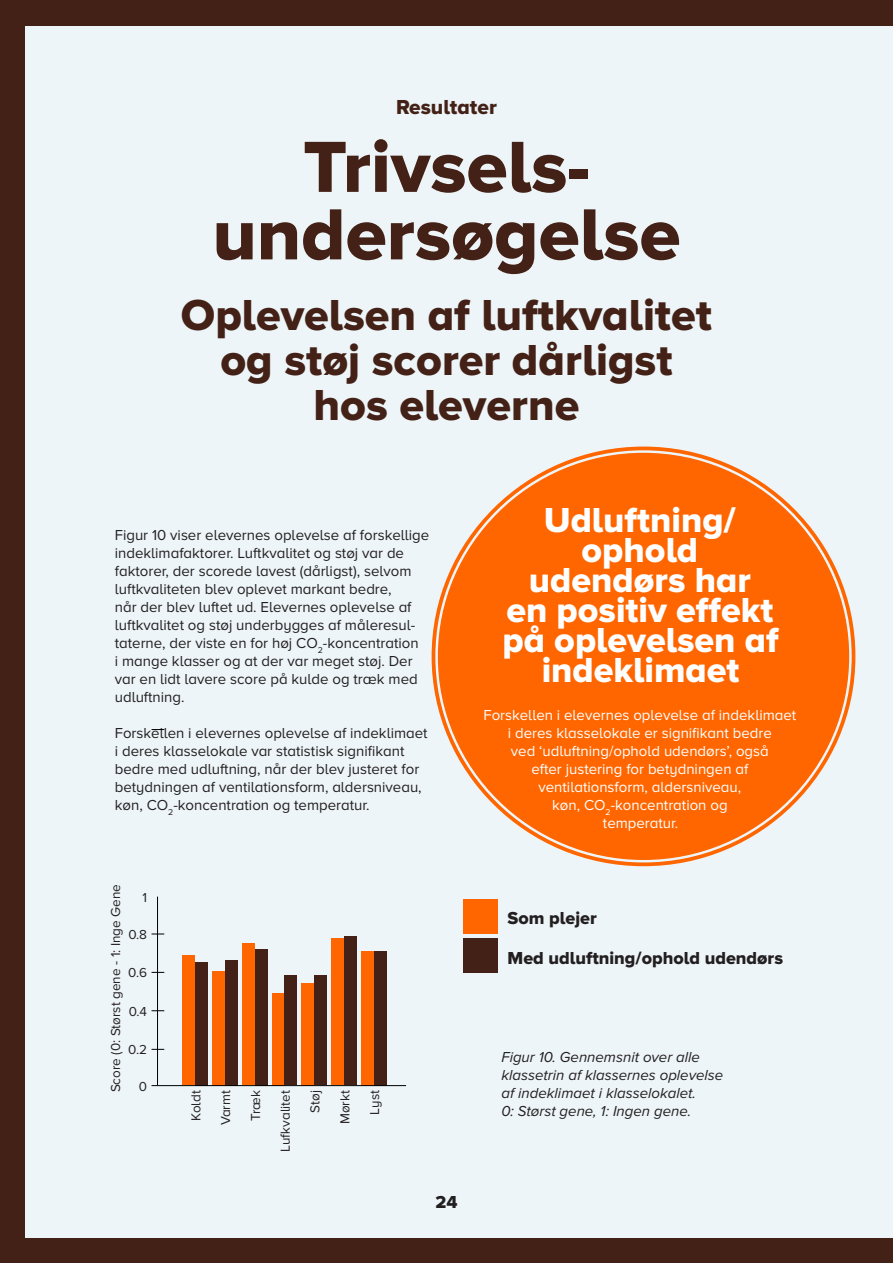
<style>
.page{position:relative;width:893px;height:1263px;background:#432116}
.page>*{position:absolute;margin:0;border:0;box-sizing:border-box;transform-origin:0 0}
.Rubrik-2_KSD{font:800 75px "Proxima Nova Astra";color:#432116}
.Rubrik-3_KSD{font:800 45px/45px "Proxima Nova Astra";color:#432116;text-align:center}
.Manchet_KSD{font:800 36px/30px "Proxima Nova Astra";color:#fff;text-align:center}
.Mellemrubrik_KSD{font:800 21px "Proxima Nova Astra";color:#432116}
.Brødtekst_KSD{font:800 18px "Proxima Nova Astra";color:#231f20}
.Body{font:800 18px "Proxima Nova Astra";color:#231f20}
.Brødtekst_KSD-2{font:15px/18px "Proxima Nova Astra";color:#231f20}
.Brødtekst_KSD-3{font:15px/18px "Proxima Nova Astra";color:#fff;text-align:center}
.Brødtekst_KSD-4{font:italic 15px/18px "Proxima Nova Astra";color:#231f20}
.Brødtekst_KSD-5{font:13.5px "Proxima Nova Astra";color:#231f20}
</style>
<div class="page">
<div style="left:26px;top:26px;width:867px;height:1211px;background:#edf5f8"></div>
<div style="left:438px;top:453px;width:410px;height:406px;background:#f60;border-radius:50%"></div>
<div style="left:182px;top:956px;width:13px;height:129px;background:#f60"></div>
<div style="left:212px;top:971px;width:13px;height:114px;background:#f60"></div>
<div style="left:242px;top:943px;width:13px;height:142px;background:#f60"></div>
<div style="left:272px;top:993px;width:12px;height:92px;background:#f60"></div>
<div style="left:301px;top:983px;width:13px;height:102px;background:#f60"></div>
<div style="left:331px;top:939px;width:13px;height:146px;background:#f60"></div>
<div style="left:361px;top:951px;width:13px;height:134px;background:#f60"></div>
<div style="left:195px;top:962px;width:13px;height:123px;background:#432116"></div>
<div style="left:225px;top:960px;width:13px;height:125px;background:#432116"></div>
<div style="left:255px;top:949px;width:12px;height:136px;background:#432116"></div>
<div style="left:284px;top:975px;width:13px;height:110px;background:#432116"></div>
<div style="left:314px;top:975px;width:13px;height:110px;background:#432116"></div>
<div style="left:344px;top:936px;width:13px;height:149px;background:#432116"></div>
<div style="left:374px;top:951px;width:13px;height:134px;background:#432116"></div>
<hr style="left:157px;top:897px;width:1px;height:188px;background:#000">
<svg style="left:152px;top:729px;width:12px;height:1px"></svg>
<hr style="left:152px;top:1085px;width:254px;height:1px;background:#000">
<div style="left:464px;top:899px;width:34px;height:35px;background:#f60"></div>
<div style="left:464px;top:939px;width:34px;height:34px;background:#432116"></div>
<p class="Mellemrubrik_KSD" style="left:396px;top:95px;width:102px">Resultater</p>
<p class="Rubrik-2_KSD" style="left:303px;top:124px;width:288px">Trivsels-</p>
<p class="Rubrik-2_KSD" style="left:212px;top:191px;width:470px">undersøgelse</p>
<p class="Rubrik-3_KSD" style="left:181px;top:295px;width:533px">Oplevelsen af luftkvalitet og støj scorer dårligst hos eleverne</p>
<p class="Brødtekst_KSD-2" style="left:115px;top:527px;width:316px">Figur 10 viser elevernes oplevelse af forskellige indeklimafaktorer. Luftkvalitet og støj var de faktorer, der scorede lavest (dårligst), selvom luftkvaliteten blev oplevet markant bedre,<br>når der blev luftet ud. Elevernes oplevelse af luftkvalitet og støj underbygges af måleresul&shy;taterne, der viste en for høj CO<sub>2</sub>-koncentration<br>i mange klasser og at der var meget støj. Der var en lidt lavere score på kulde og træk med udluftning.</p>
<p class="Brødtekst_KSD-2" style="left:115px;top:725px;width:314px">Forskellen i elevernes oplevelse af indeklimaet i deres klasselokale var statistisk signifikant bedre med udluftning, når der blev justeret for betydningen af ventilationsform, aldersniveau, køn, CO<sub>2</sub>-koncentration og temperatur.</p>
<p class="Brødtekst_KSD-5" style="left:108px;top:1092px;width:210px;rotate:-90deg">Score (0: Størst gene - 1: Inge Gene</p>
<p class="Brødtekst_KSD-5" style="left:143px;top:890px;width:6px">1</p>
<p class="Brødtekst_KSD-5" style="left:128px;top:927px;width:20px">0.8</p>
<p class="Brødtekst_KSD-5" style="left:128px;top:965px;width:20px">0.6</p>
<p class="Brødtekst_KSD-5" style="left:129px;top:1003px;width:20px">0.4</p>
<p class="Brødtekst_KSD-5" style="left:128px;top:1042px;width:20px">0.2</p>
<p class="Brødtekst_KSD-5" style="left:139px;top:1078px;width:10px">0</p>
<p class="Brødtekst_KSD-5" style="left:278px;top:1152px;width:63px;rotate:-90deg">Lufkvalitet</p>
<p class="Brødtekst_KSD-5" style="left:367px;top:1114px;width:26px;rotate:-90deg">Lyst</p>
<p class="Brødtekst_KSD-5" style="left:248px;top:1121px;width:32px;rotate:-90deg">Træk</p>
<p class="Brødtekst_KSD-5" style="left:337px;top:1124px;width:36px;rotate:-90deg">Mørkt</p>
<p class="Brødtekst_KSD-5" style="left:188px;top:1121px;width:32px;rotate:-90deg">Koldt</p>
<p class="Brødtekst_KSD-5" style="left:218px;top:1125px;width:37px;rotate:-90deg">Varmt</p>
<p class="Brødtekst_KSD-5" style="left:307px;top:1113px;width:25px;rotate:-90deg">Støj</p>
<p class="Body" style="left:435px;top:1192px;width:24px">24</p>
<p class="Manchet_KSD" style="left:503px;top:507px;width:278px">Udluftning/ ophold udendørs har<br>en positiv effekt på oplevelsen af indeklimaet</p>
<p class="Brødtekst_KSD-3" style="left:483px;top:707px;width:314px">Forskellen i elevernes oplevelse af indeklimaet i deres klasselokale er signifikant bedre<br>ved ‘udluftning/ophold udendørs’, også<br>efter justering for betydningen af ventilationsform, aldersniveau,<br>køn, CO<sub>2</sub>-koncentration og<br>temperatur.</p>
<p class="Brødtekst_KSD" style="left:508px;top:907px;width:91px">Som plejer</p>
<p class="Brødtekst_KSD" style="left:508px;top:948px;width:277px">Med udluftning/ophold udendørs</p>
<p class="Brødtekst_KSD-4" style="left:501px;top:1049px;width:223px">Figur 10. Gennemsnit over alle klassetrin af klassernes oplevelse af indeklimaet i klasselokalet.</p>
<p class="Brødtekst_KSD-4" style="left:501px;top:1103px;width:191px">0: Størst gene, 1: Ingen gene.</p>
</div>
